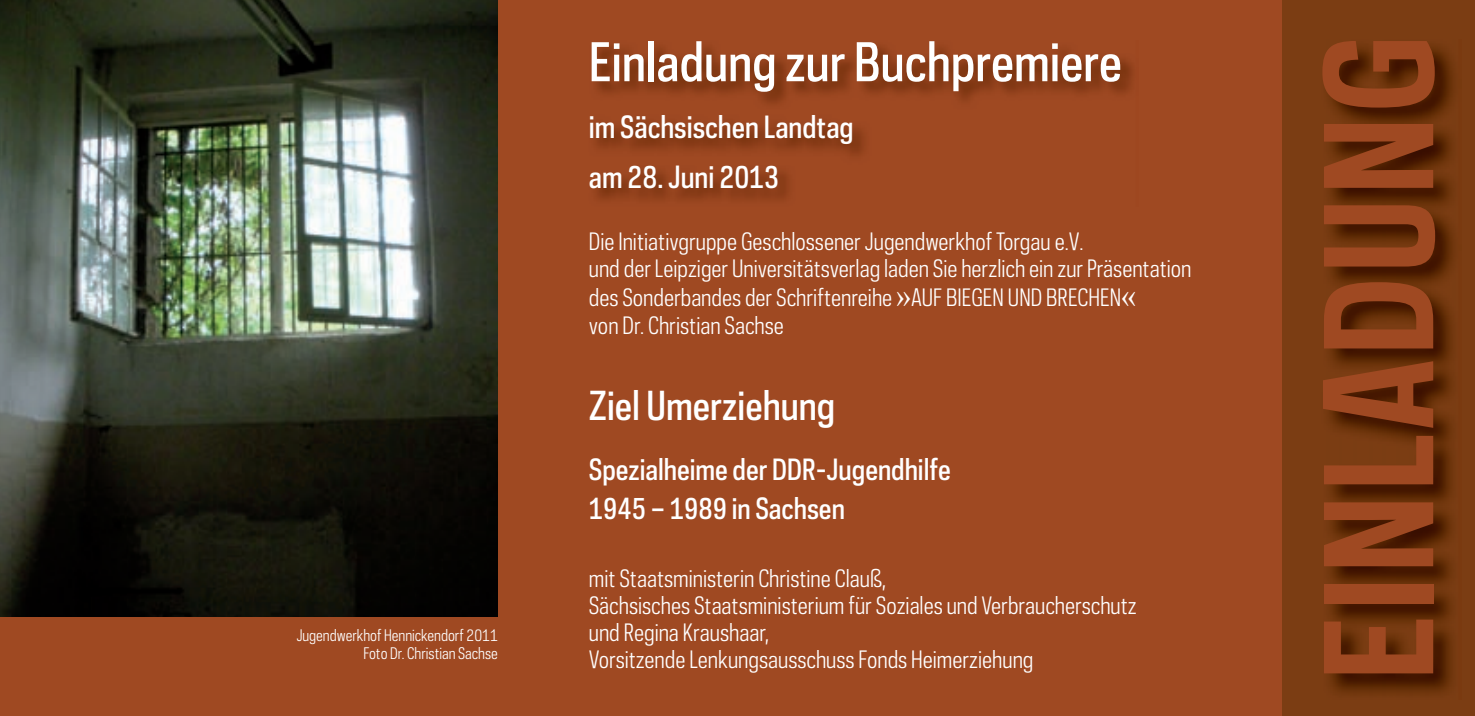
<style>
.page{position:relative;width:1475px;height:716px;background:#fff}
.page>*{position:absolute;margin:0;border:0;box-sizing:border-box;transform-origin:0 0}
.t1{font:700 140px "Polaris Condensed";letter-spacing:.02em;color:#9f4922}
.t2{font:500 50px "Polaris Condensed";color:#fff}
.t3{font:500 37.5px "Polaris Condensed";color:#fff}
.t4{font:500 28.75px/49.5px "Polaris Condensed";color:#fff}
.t5{font:500 27.5px/39px "Polaris Condensed";color:#fff}
.t6{font:22.5px/28px "Polaris Condensed";color:#fff}
.t7{font:15px/18px "Polaris Condensed";color:#fff;text-align:right}
.s1{font-family:"Times New Roman";font-size:30px}
</style>
<div class="page">
<div style="left:0;top:0;width:1318px;height:716px;background:#9f4922"></div>
<svg style="left:1281px;top:0;width:193px;height:716px;background:#69310b"></svg>
<img style="left:0;top:0;width:497px;height:617px">
<p class="t7" style="left:296px;top:626px;width:203px">Jugendwerkhof Hennickendorf 2011<br>Foto Dr. Christian Sachse</p>
<h2 class="t2" style="left:588px;top:29px;width:534px">Einladung zur Buchpremiere</h2>
<p class="t4" style="left:588px;top:102px;width:266px">im Sächsischen Landtag am 28. Juni 2013</p>
<p class="t6" style="left:588px;top:227px;width:604px">Die Initiativgruppe Geschlossener Jugendwerkhof Torgau e.V.<br>und der Leipziger Universitätsverlag laden Sie herzlich ein zur Präsentation des Sonderbandes der Schriftenreihe <span class="s1">»</span>AUF BIEGEN UND BRECHEN<span class="s1">«<br></span>von Dr. Christian Sachse</p>
<h3 class="t3" style="left:588px;top:380px;width:248px">Ziel Umerziehung</h3>
<p class="t5" style="left:588px;top:450px;width:363px">Spezialheime der DDR-Jugendhilfe<br>1945 – 1989 in Sachsen</p>
<p class="t6" style="left:588px;top:565px;width:549px;line-height:27px">mit Staatsministerin Christine Clauß,<br>Sächsisches Staatsministerium für Soziales und Verbraucherschutz und Regina Kraushaar,<br>Vorsitzende Lenkungsausschuss Fonds Heimerziehung</p>
<h1 class="t1" style="left:1285px;top:681px;width:647px;rotate:-90deg">EINLADUNG</h1>
</div>
